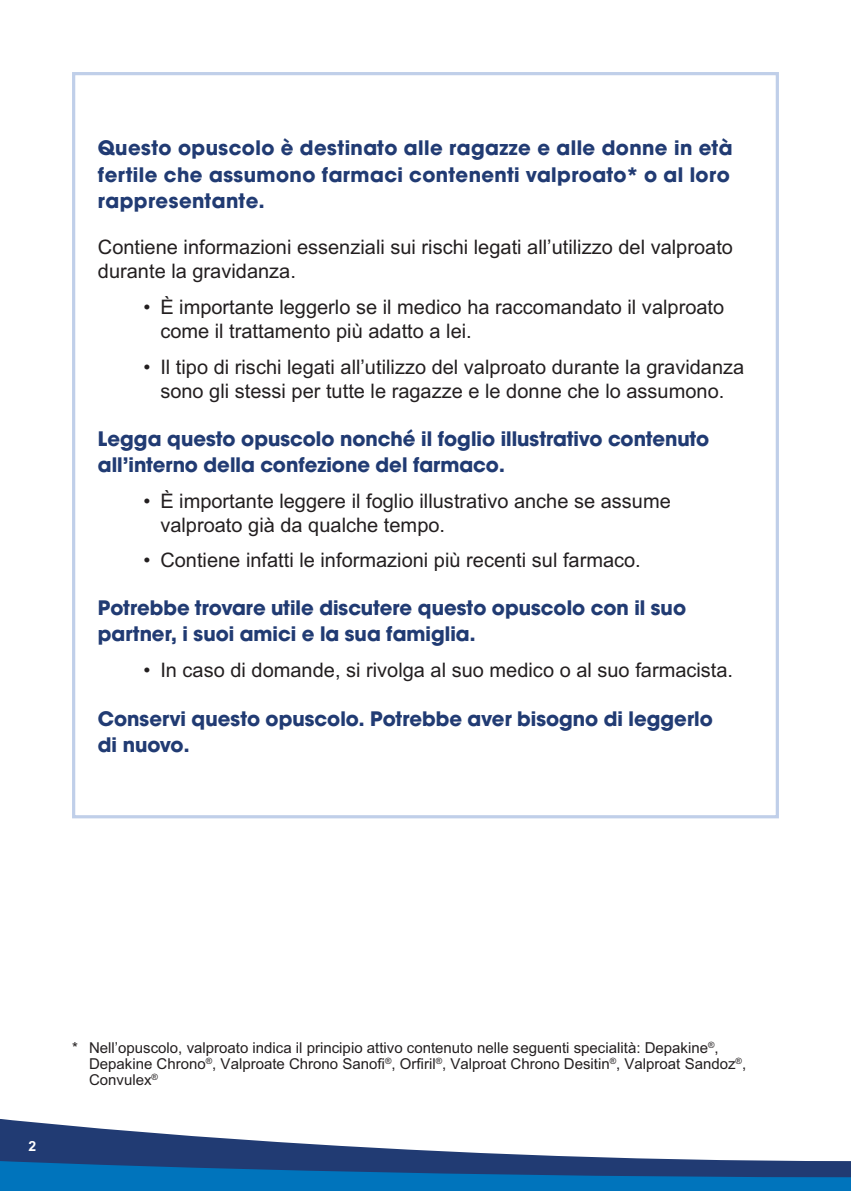
<style>
.page{position:relative;width:851px;height:1191px;background:#fff}
.page>*{position:absolute;margin:0;border:0;box-sizing:border-box;transform-origin:0 0}
.t1{font:700 22px/26.4px "Avant Garde Gothic Itc T";color:#213b73}
.t2{font:700 22px/26.4px "Avant Garde Gothic Itc T";letter-spacing:.02em;color:#213b73}
.t3{font:20px/24px "Arial";color:#231f20}
.t4{font:15px/16px "Arial";color:#231f20}
.t5{font:700 14px "Arial";color:#fff}
</style>
<div class="page">
<svg style="left:0;top:1119px;width:360px;height:28px"></svg>
<div style="left:72px;top:72px;width:706px;height:746px;border:3px solid #c0cfe9"></div>
<svg style="left:0;top:1147px;width:851px;height:44px;background:#2d6ba3"></svg>
<p class="t2" style="left:98px;top:134px;width:636px">Questo opuscolo è destinato alle ragazze e alle donne in età fertile che assumono farmaci contenenti valproato* o al loro rappresentante.</p>
<p class="t3" style="left:98px;top:235px;width:636px">Contiene informazioni essenziali sui rischi legati all’utilizzo del valproato durante la gravidanza.</p>
<p class="t3" style="left:160px;top:295px;width:565px;text-indent:-17px">• È importante leggerlo se il medico ha raccomandato il valproato come il trattamento più adatto a lei.</p>
<p class="t3" style="left:143px;top:355px;width:602px;text-align:center">• Il tipo di rischi legati all’utilizzo del valproato durante la gravidanza sono gli stessi per tutte le ragazze e le donne che lo assumono.</p>
<p class="t1" style="left:98px;top:425px;width:612px">Legga questo opuscolo nonché il foglio illustrativo contenuto all’interno della confezione del farmaco.</p>
<p class="t3" style="left:160px;top:488px;width:512px;text-indent:-17px">• È importante leggere il foglio illustrativo anche se assume valproato già da qualche tempo.</p>
<p class="t3" style="left:143px;top:548px;width:499px">• Contiene infatti le informazioni più recenti sul farmaco.</p>
<p class="t1" style="left:98px;top:594px;width:589px">Potrebbe trovare utile discutere questo opuscolo con il suo partner, i suoi amici e la sua famiglia.</p>
<p class="t3" style="left:143px;top:658px;width:591px">• In caso di domande, si rivolga al suo medico o al suo farmacista.</p>
<p class="t1" style="left:98px;top:704px;width:616px">Conservi questo opuscolo. Potrebbe aver bisogno di leggerlo di nuovo.</p>
<p class="t5" style="left:28px;top:1138px;width:9px">2</p>
<p class="t4" style="left:89px;top:1040px;width:658px;text-indent:-17px">* Nell’opuscolo, valproato indica il principio attivo contenuto nelle seguenti specialità: Depakine<sup>®</sup>,<br>Depakine Chrono<sup>®</sup>, Valproate Chrono Sanofi<sup>®</sup>, Orfiril<sup>®</sup>, Valproat Chrono Desitin<sup>®</sup>, Valproat Sandoz<sup>®</sup>,<br>Convulex<sup>®</sup></p>
</div>
